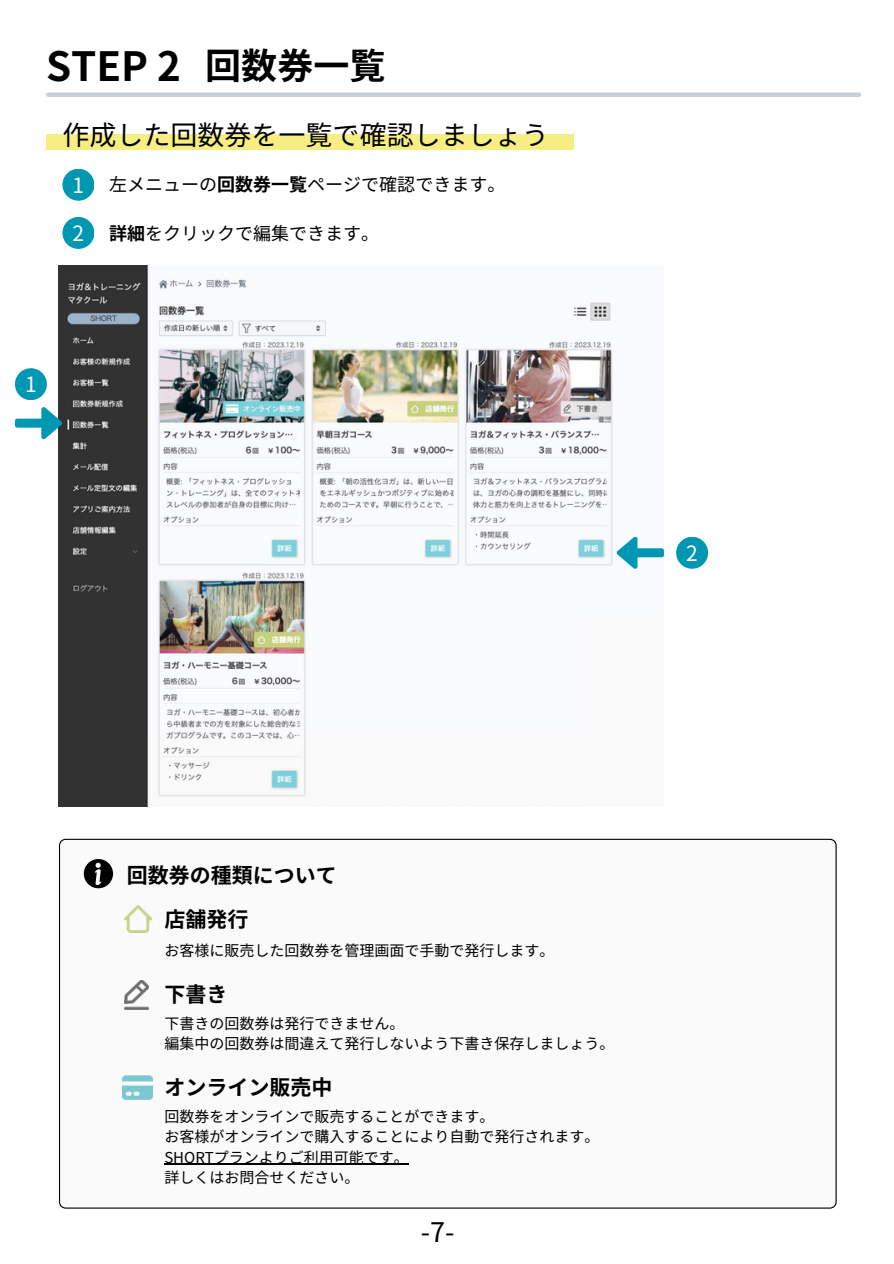
<style>
.page{position:relative;width:894px;height:1264px;background:#fff}
.page>*{position:absolute;margin:0;border:0;box-sizing:border-box;transform-origin:0 0}
.t1{font:700 40.35px "Noto Sans JP";color:#000}
.t2{font:700 36px "Noto Sans JP";color:#000}
.t3{font:27px "Noto Sans JP";color:#000}
.t4{font:700 21px "Noto Sans JP";color:#000}
.t5{font:21px "Noto Sans JP";color:#fff}
.t6{font:18px "Noto Sans JP";color:#000}
.t7{font:15px/20.2px "Noto Sans JP";color:#000}
.s1{font-weight:700}
</style>
<div class="page">
<img style="left:59px;top:266px;width:554px;height:540px">
<div style="left:48px;top:92px;width:810px;height:5px;background:#c8d0d7"></div>
<svg style="left:15px;top:406px;width:47px;height:34px"></svg>
<svg style="left:59px;top:838px;width:777px;height:370px"></svg>
<div style="left:46px;top:134px;width:527px;height:16px;background:#f6ee82"></div>
<svg style="left:616px;top:536px;width:47px;height:33px"></svg>
<div style="left:15px;top:368px;width:32px;height:32px;background:#0097b2;border-radius:50%"></div>
<div style="left:676px;top:537px;width:32px;height:31px;background:#0097b2;border-radius:50%"></div>
<div style="left:62px;top:169px;width:32px;height:32px;background:#0097b2;border-radius:50%"></div>
<div style="left:62px;top:217px;width:32px;height:32px;background:#0097b2;border-radius:50%"></div>
<svg style="left:84px;top:859px;width:29px;height:29px"></svg>
<img style="left:124px;top:905px;width:27px;height:27px">
<img style="left:124px;top:980px;width:24px;height:29px">
<img style="left:123px;top:1075px;width:29px;height:24px">
<hr style="left:164px;top:1163px;width:245px;height:1px;background:#000">
<p class="t1" style="left:46px;top:34px;width:136px">STEP 2</p>
<p class="t2" style="left:205px;top:37px;width:182px">回数券一覧</p>
<p class="t3" style="left:62px;top:114px;width:487px">作成した回数券を一覧で確認しましょう</p>
<p class="t6" style="left:109px;top:171px;width:398px">左メニューの<span class="s1">回数券一覧</span>ページで確認できます。</p>
<p class="t5" style="left:73px;top:168px;width:13px">1</p>
<p class="t5" style="left:73px;top:216px;width:13px">2</p>
<p class="t6" style="left:109px;top:219px;width:272px"><span class="s1">詳細</span>をクリックで編集できます。</p>
<h2 class="t5" style="left:25px;top:368px;width:13px">1</h2>
<h3 class="t5" style="left:686px;top:536px;width:13px">2</h3>
<p class="t4" style="left:127px;top:858px;width:211px">回数券の種類について</p>
<h4 class="t4" style="left:164px;top:902px;width:84px">店舗発行</h4>
<p class="t7" style="left:164px;top:939px;width:391px">お客様に販売した回数券を管理画面で手動で発行します。</p>
<p class="t4" style="left:164px;top:977px;width:64px">下書き</p>
<p class="t7" style="left:164px;top:1012px;width:241px">下書きの回数券は発行できません。</p>
<h4 class="t7" style="left:164px;top:1032px;width:451px">編集中の回数券は間違えて発行しないよう下書き保存しましょう。</h4>
<h4 class="t4" style="left:164px;top:1070px;width:169px">オンライン販売中</h4>
<p class="t7" style="left:164px;top:1105px;width:436px">回数券をオンラインで販売することができます。<br>お客様がオンラインで購入することにより自動で発行されます。<br>SHORTプランよりご利用可能です。<br>詳しくはお問合せください。</p>
<p class="t3" style="left:421px;top:1210px;width:35px">-7-</p>
</div>
